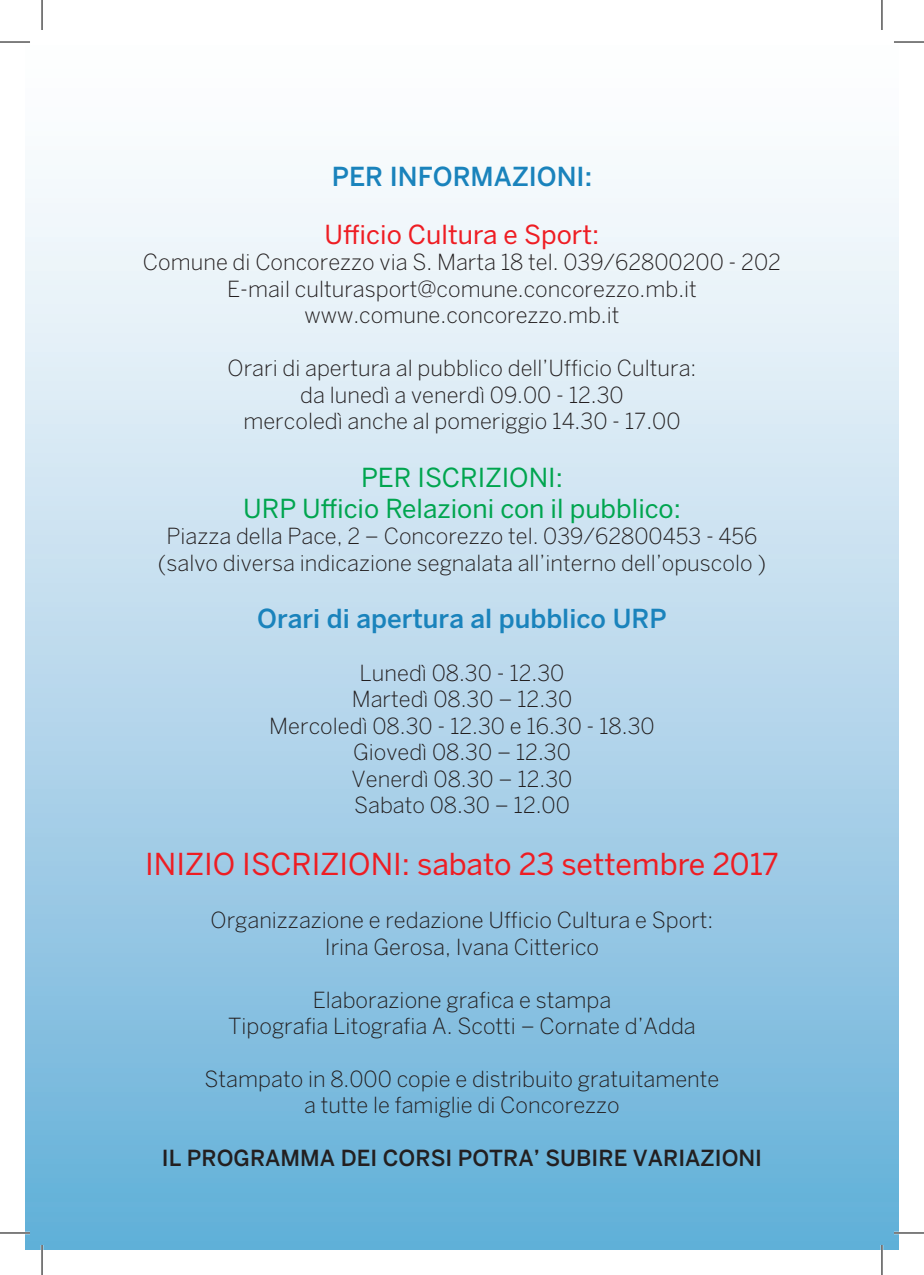
<style>
.page{position:relative;width:924px;height:1275px;background:#fff}
.page>*{position:absolute;margin:0;border:0;box-sizing:border-box;transform-origin:0 0}
.t1{font:30px "Benton Sans";color:#ee1d23}
.t2{font:26px/31.2px "Benton Sans";color:#00a54f;text-align:center}
.t3{font:500 26px "Benton Sans";color:#1a83bc}
.t4{font:26px "Benton Sans";color:#ee1d23}
.t5{font:300 22px/26.4px "Benton Sans";color:#231f20;text-align:center}
.t6{font:500 22px "Benton Sans";color:#231f20}
</style>
<div class="page">
<div style="left:25px;top:25px;width:873px;height:1225px;background:linear-gradient(to bottom,#fff,#68b1d9)"></div>
<hr style="left:0;top:41px;width:30px;height:2px;background:#fff">
<hr style="left:893px;top:41px;width:30px;height:2px;background:#fff">
<hr style="left:0;top:1231px;width:30px;height:3px;background:#fff">
<hr style="left:893px;top:1231px;width:30px;height:3px;background:#fff">
<hr style="left:41px;top:0;width:2px;height:30px;background:#fff">
<hr style="left:41px;top:1245px;width:2px;height:30px;background:#fff">
<hr style="left:880px;top:0;width:2px;height:30px;background:#fff">
<hr style="left:880px;top:1245px;width:2px;height:30px;background:#fff">
<hr style="left:0;top:42px;width:30px;height:1px;background:#000">
<hr style="left:893px;top:42px;width:30px;height:1px;background:#000">
<hr style="left:0;top:1232px;width:30px;height:1px;background:#000">
<hr style="left:893px;top:1232px;width:30px;height:1px;background:#000">
<hr style="left:42px;top:0;width:1px;height:30px;background:#000">
<hr style="left:42px;top:1245px;width:1px;height:30px;background:#000">
<hr style="left:881px;top:0;width:1px;height:30px;background:#000">
<hr style="left:881px;top:1245px;width:1px;height:30px;background:#000">
<p class="t3" style="left:332px;top:161px;width:261px">PER INFORMAZIONI:</p>
<p class="t4" style="left:324px;top:219px;width:276px">Ufficio Cultura e Sport:</p>
<p class="t5" style="left:143px;top:249px;width:639px">Comune di Concorezzo via S. Marta 18 tel. 039/62800200 - 202<br>E-mail culturasport@comune.concorezzo.mb.it www.comune.concorezzo.mb.it</p>
<p class="t5" style="left:227px;top:355px;width:470px">Orari di apertura al pubblico dell’Ufficio Cultura: da lunedì a venerdì 09.00 - 12.30<br>mercoledì anche al pomeriggio 14.30 - 17.00</p>
<p class="t2" style="left:243px;top:461px;width:439px">PER ISCRIZIONI:<br>URP Ufficio Relazioni con il pubblico:</p>
<p class="t5" style="left:158px;top:523px;width:609px">Piazza della Pace, 2 – Concorezzo tel. 039/62800453 - 456 (salvo diversa indicazione segnalata all’interno dell’opuscolo )</p>
<p class="t3" style="left:257px;top:603px;width:411px">Orari di apertura al pubblico URP</p>
<p class="t5" style="left:269px;top:659px;width:386px">Lunedì 08.30 - 12.30<br>Martedì 08.30 – 12.30<br>Mercoledì 08.30 - 12.30 e 16.30 - 18.30<br>Giovedì 08.30 – 12.30<br>Venerdì 08.30 – 12.30<br>Sabato 08.30 – 12.00</p>
<h1 class="t1" style="left:145px;top:846px;width:634px">INIZIO ISCRIZIONI: sabato 23 settembre 2017</h1>
<p class="t5" style="left:210px;top:907px;width:504px">Organizzazione e redazione Ufficio Cultura e Sport:<br>Irina Gerosa, Ivana Citterico</p>
<p class="t5" style="left:228px;top:986px;width:469px">Elaborazione grafica e stampa<br>Tipografia Litografia A. Scotti – Cornate d’Adda</p>
<p class="t5" style="left:204px;top:1065px;width:516px">Stampato in 8.000 copie e distribuito gratuitamente a tutte le famiglie di Concorezzo</p>
<p class="t6" style="left:162px;top:1144px;width:601px">IL PROGRAMMA DEI CORSI POTRA’ SUBIRE VARIAZIONI</p>
</div>
